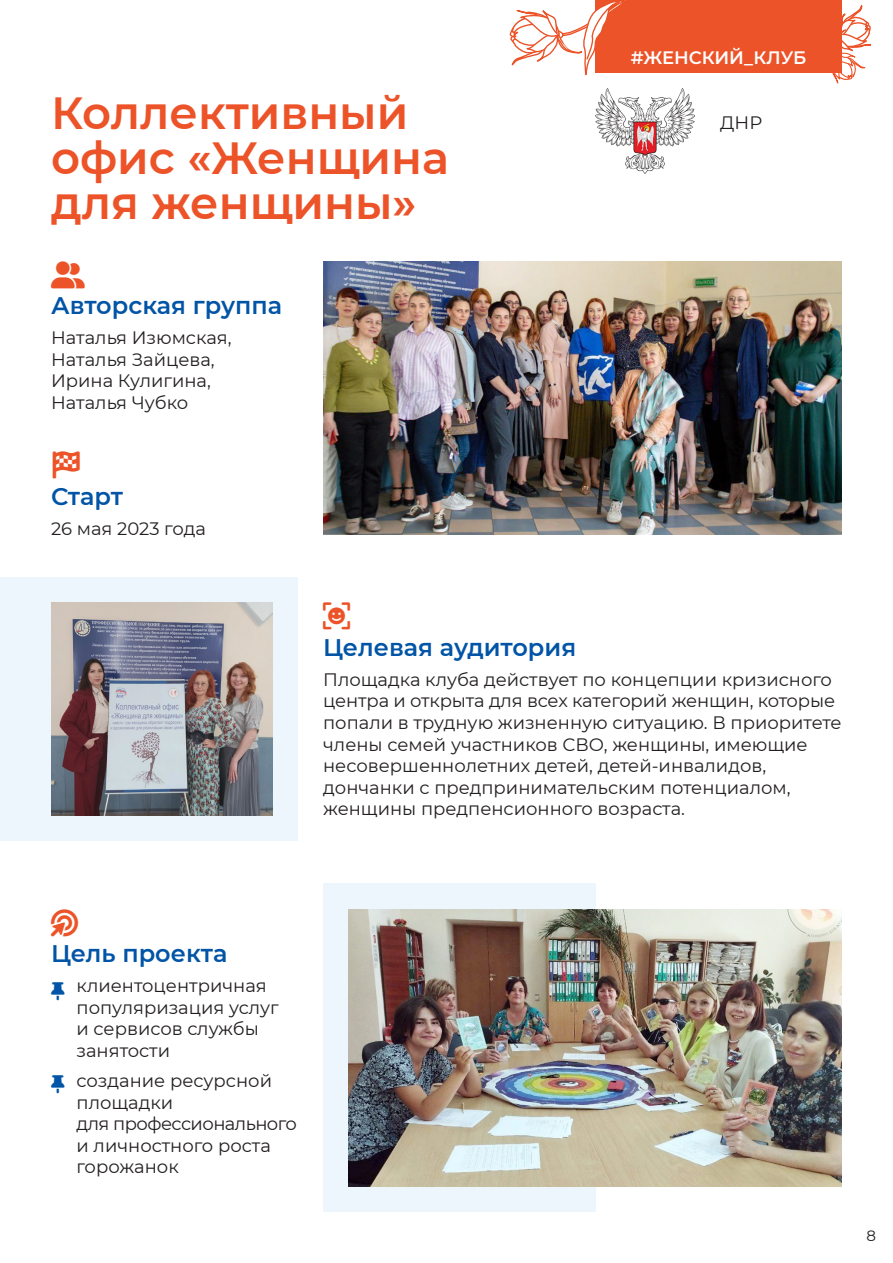
<style>
.page{position:relative;width:893px;height:1263px;background:#fff}
.page>*{position:absolute;margin:0;border:0;box-sizing:border-box;transform-origin:0 0}
.t1{font:600 45px/45px "Montserrat";color:#ec5328}
.t2{font:600 24px "Montserrat";color:#0154a6}
.t3{font:18px/21.6px "Montserrat";color:#231f20}
.t4{font:600 18px "Montserrat";color:#fff}
.t5{font:15px "Montserrat";color:#231f20}
</style>
<div class="page">
<svg style="left:795px;top:5px;width:77px;height:79px"></svg>
<div style="left:595px;top:0;width:247px;height:72px;background:#ec5328"></div>
<svg style="left:509px;top:0;width:121px;height:76px"></svg>
<div style="left:0;top:577px;width:298px;height:264px;background:#edf6fc"></div>
<div style="left:323px;top:883px;width:272px;height:329px;background:#edf6fc"></div>
<img style="left:323px;top:261px;width:519px;height:274px">
<img style="left:349px;top:909px;width:493px;height:277px">
<img style="left:595px;top:89px;width:100px;height:85px">
<img style="left:51px;top:603px;width:221px;height:212px">
<p class="t1" style="left:51px;top:88px;width:399px">Коллективный офис «Женщина для женщины»</p>
<p class="t2" style="left:51px;top:289px;width:233px">Авторская группа</p>
<p class="t3" style="left:51px;top:326px;width:182px">Наталья Изюмская,<br>Наталья Зайцева,<br>Ирина Кулигина,<br>Наталья Чубко</p>
<p class="t2" style="left:51px;top:479px;width:74px">Старт</p>
<p class="t3" style="left:51px;top:517px;width:157px">26 мая 2023 года</p>
<p class="t4" style="left:631px;top:45px;width:177px">#ЖЕНСКИЙ_КЛУБ</p>
<p class="t3" style="left:720px;top:111px;width:43px">ДНР</p>
<p class="t2" style="left:323px;top:630px;width:255px">Целевая аудитория</p>
<p class="t3" style="left:323px;top:668px;width:520px">Площадка клуба действует по концепции кризисного центра и открыта для всех категорий женщин, которые попали в трудную жизненную ситуацию. В приоритете члены семей участников СВО, женщины, имеющие несовершеннолетних детей, детей-инвалидов, дончанки с предпринимательским потенциалом, женщины предпенсионного возраста.</p>
<p class="t2" style="left:51px;top:936px;width:178px">Цель проекта</p>
<p class="t3" style="left:77px;top:974px;width:204px">клиентоцентричная популяризация услуг и сервисов службы занятости</p>
<p class="t3" style="left:77px;top:1069px;width:222px">создание ресурсной площадки<br>для профессионального и личностного роста горожанок</p>
<p class="t5" style="left:866px;top:1226px;width:11px">8</p>
</div>
